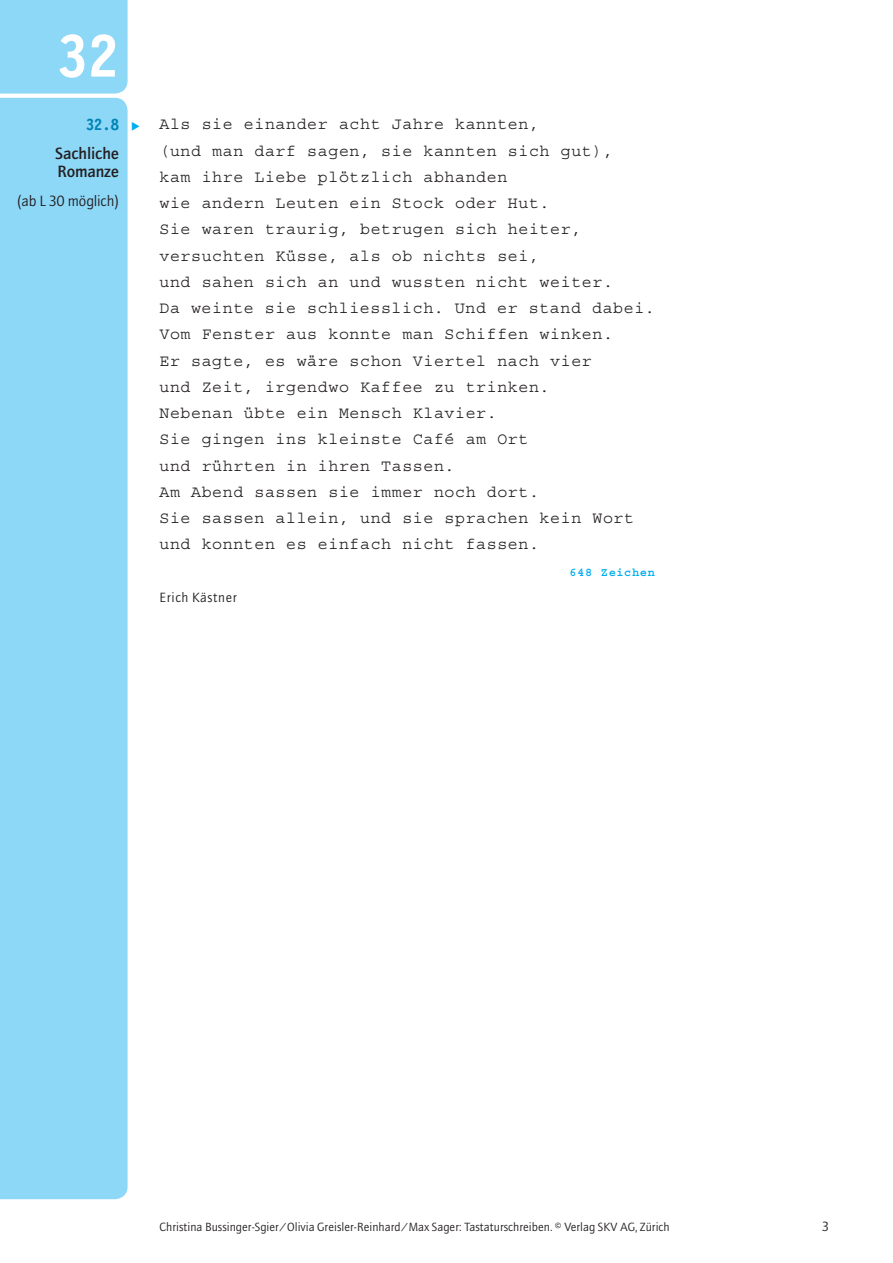
<style>
.page{position:relative;width:893px;height:1263px;background:#fff}
.page>*{position:absolute;margin:0;border:0;box-sizing:border-box;transform-origin:0 0}
.t1{font:700 61.5px "Letter Gothic 12 Pitch BT";color:#fff}
.t2{font:16.5px/26.2px "Courier Std";letter-spacing:.04em;color:#231f20}
.t3{font:500 16.5px/18.8px "AT Quay Sans";letter-spacing:-.01em;color:#231f20}
.t4{font:700 16.5px "Letter Gothic 12 Pitch BT";color:#0083b6}
.t5{font:15px "AT Quay Sans";letter-spacing:-.015em;color:#231f20}
.t6{font:13.5px "AT Quay Sans";letter-spacing:.04em;color:#231f20}
.t7{font:12px "AT Quay Sans";color:#231f20}
.t8{font:700 12px "Courier Std";letter-spacing:.05em;color:#00aeef}
.s1{color:#00aeef}
</style>
<div class="page">
<div style="left:0;top:98px;width:128px;height:1101px;background:#8dd7f7"></div>
<div style="left:0;top:0;width:128px;height:94px;background:#8dd7f7"></div>
<h1 class="t1" style="left:58px;top:22px;width:63px">32</h1>
<p class="t4" style="left:86px;top:116px;width:56px">32.8 <span class="s1">◆</span></p>
<p class="t3" style="left:55px;top:143px;width:65px">Sachliche<br>Romanze</p>
<p class="t5" style="left:17px;top:192px;width:103px">(ab L 30 möglich)</p>
<p class="t2" style="left:159px;top:111px;width:497px">Als sie einander acht Jahre kannten,<br>(und man darf sagen, sie kannten sich gut),<br>kam ihre Liebe plötzlich abhanden<br>wie andern Leuten ein Stock oder Hut.<br>Sie waren traurig, betrugen sich heiter, versuchten Küsse, als ob nichts sei,<br>und sahen sich an und wussten nicht weiter.<br>Da weinte sie schliesslich. Und er stand dabei.<br>Vom Fenster aus konnte man Schiffen winken.<br>Er sagte, es wäre schon Viertel nach vier<br>und Zeit, irgendwo Kaffee zu trinken.<br>Nebenan übte ein Mensch Klavier.<br>Sie gingen ins kleinste Café am Ort<br>und rührten in ihren Tassen.<br>Am Abend sassen sie immer noch dort.<br>Sie sassen allein, und sie sprachen kein Wort und konnten es einfach nicht fassen.</p>
<p class="t8" style="left:570px;top:565px;width:87px">648 Zeichen</p>
<p class="t6" style="left:159px;top:589px;width:79px">Erich Kästner</p>
<p class="t7" style="left:159px;top:1220px;width:512px">Christina Bussinger-Sgier/Olivia Greisler-Reinhard/Max Sager: Tastaturschreiben. © Verlag SKV AG, Zürich</p>
<p class="t6" style="left:822px;top:1218px;width:9px">3</p>
</div>
